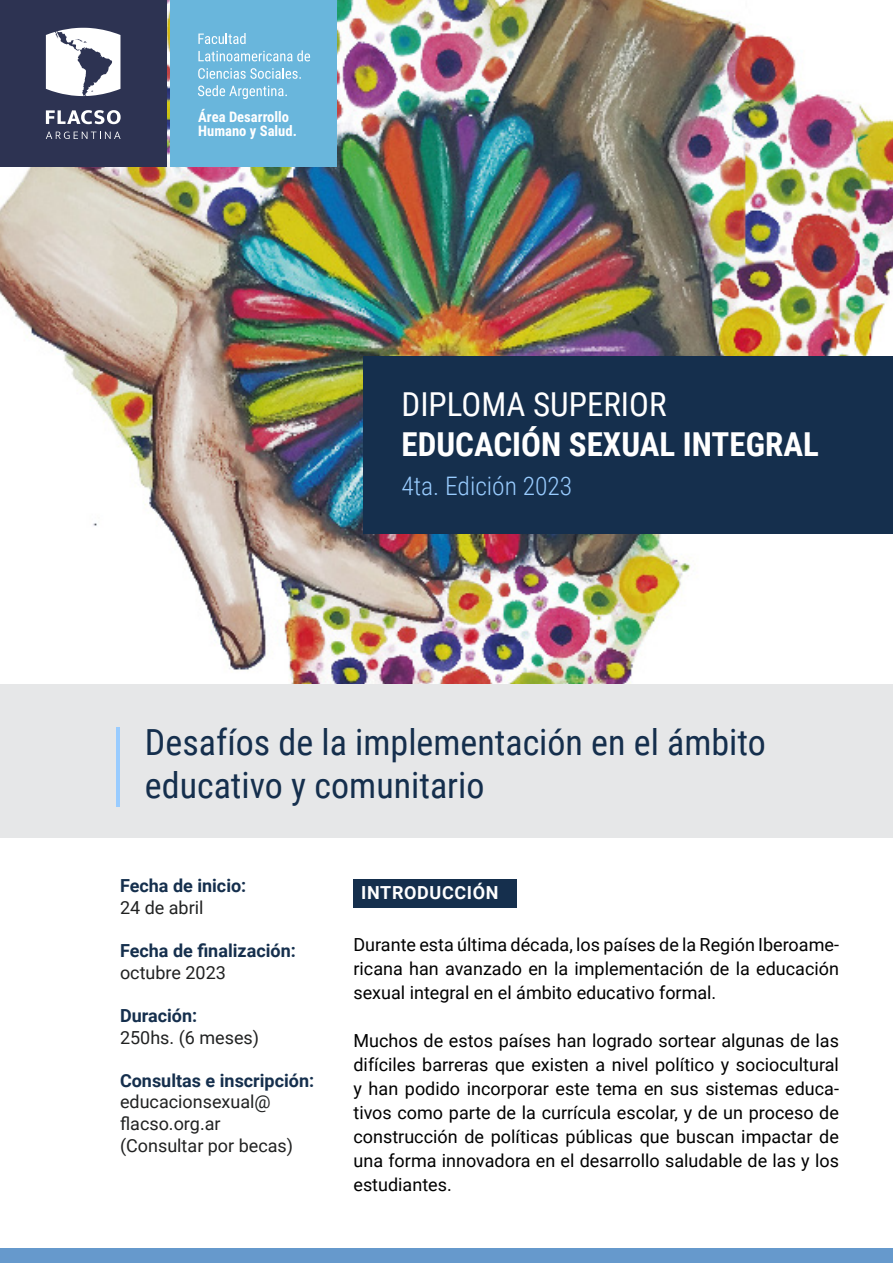
<style>
.page{position:relative;width:893px;height:1263px;background:#fff}
.page>*{position:absolute;margin:0;border:0;box-sizing:border-box;transform-origin:0 0}
.t1{font:36px/43.2px "Roboto Condensed";color:#152f4d}
.t2{font:700 33px "Roboto Condensed";color:#fff}
.t3{font:33px "Roboto Condensed";color:#fff}
.t4{font:300 25.5px "Roboto Condensed";color:#9cf}
.t5{font:18px/24px "Roboto";color:#000;text-align:justify}
.t6{font:18px/21.6px "Roboto";color:#212222}
.t7{font:700 18px "Roboto";color:#152f4d}
.t8{font:700 18px "Roboto";letter-spacing:.035em;color:#fff}
.t9{font:700 14.55px/14.5px "Roboto Condensed";color:#fff}
</style>
<div class="page">
<div style="left:353px;top:879px;width:164px;height:28px;background:#152f4d"></div>
<img style="left:0;top:0;width:893px;height:684px">
<div style="left:170px;top:0;width:167px;height:167px;background:#69b6dc"></div>
<div style="left:0;top:0;width:167px;height:167px;background:#2d3352"></div>
<svg style="left:46px;top:28px;width:74px;height:68px"></svg>
<svg style="left:46px;top:110px;width:75px;height:14px"></svg>
<svg style="left:46px;top:131px;width:75px;height:8px"></svg>
<svg style="left:198px;top:33px;width:48px;height:11px"></svg>
<svg style="left:198px;top:50px;width:112px;height:11px"></svg>
<svg style="left:198px;top:68px;width:103px;height:11px"></svg>
<svg style="left:198px;top:85px;width:89px;height:14px"></svg>
<div style="left:364px;top:357px;width:529px;height:177px;background:#152f4d"></div>
<div style="left:0;top:684px;width:893px;height:153px;background:#e6e7e8"></div>
<hr style="left:116px;top:728px;width:4px;height:79px;background:#9cf">
<div style="left:0;top:1248px;width:893px;height:15px;background:#69c"></div>
<p class="t9" style="left:198px;top:109px;width:100px">Área Desarrollo<br>Humano y Salud.</p>
<h2 class="t3" style="left:401px;top:381px;width:267px">DIPLOMA SUPERIOR</h2>
<h2 class="t2" style="left:401px;top:421px;width:419px">EDUCACIÓN SEXUAL INTEGRAL</h2>
<h3 class="t4" style="left:401px;top:468px;width:172px">4ta. Edición 2023</h3>
<h1 class="t1" style="left:145px;top:719px;width:622px">Desafíos de la implementación en el ámbito educativo y comunitario</h1>
<p class="t7" style="left:120px;top:873px;width:128px">Fecha de inicio:</p>
<p class="t6" style="left:120px;top:896px;width:85px">24 de abril</p>
<p class="t7" style="left:120px;top:938px;width:177px">Fecha de finalización:</p>
<p class="t6" style="left:120px;top:961px;width:107px">octubre 2023</p>
<p class="t7" style="left:120px;top:1003px;width:79px">Duración:</p>
<p class="t6" style="left:120px;top:1026px;width:141px">250hs. (6 meses)</p>
<p class="t7" style="left:120px;top:1068px;width:196px">Consultas e inscripción:</p>
<p class="t6" style="left:120px;top:1090px;width:175px">educacionsexual@ flacso.org.ar (Consultar por becas)</p>
<p class="t8" style="left:361px;top:880px;width:139px">INTRODUCCIÓN</p>
<p class="t5" style="left:353px;top:932px;width:487px">Durante esta última década, los países de la Región Iberoame&shy;ricana han avanzado en la implementación de la educación sexual integral en el ámbito educativo formal.</p>
<p class="t5" style="left:353px;top:1028px;width:487px">Muchos de estos países han logrado sortear algunas de las difíciles barreras que existen a nivel político y sociocultural y han podido incorporar este tema en sus sistemas educa&shy;tivos como parte de la currícula escolar, y de un proceso de construcción de políticas públicas que buscan impactar de una forma innovadora en el desarrollo saludable de las y los estudiantes.</p>
</div>
